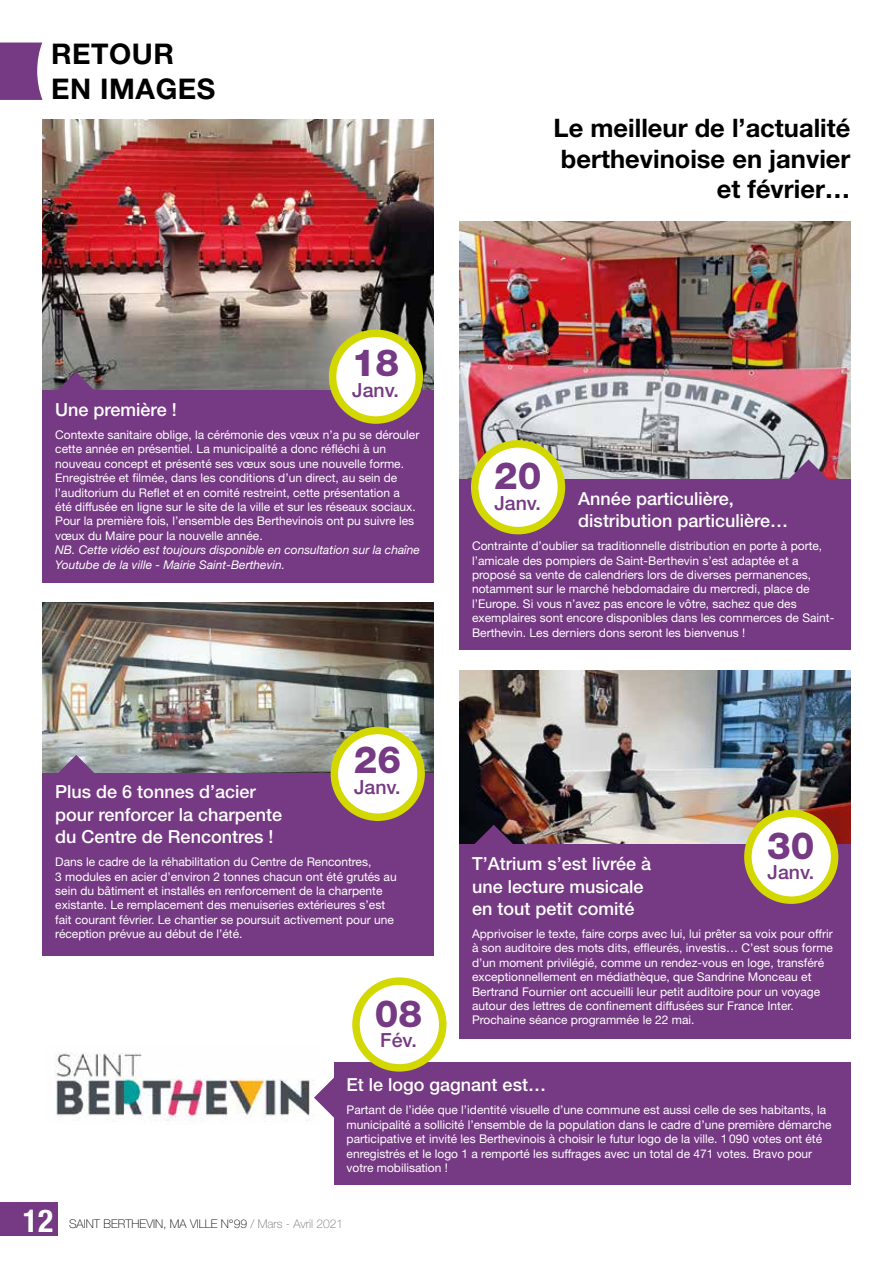
<style>
.page{position:relative;width:893px;height:1263px;background:#fff}
.page>*{position:absolute;margin:0;border:0;box-sizing:border-box;transform-origin:0 0}
.t1{font:800 37.5px "Helvetica Neue LT Std";color:#763983}
.t2{font:700 condensed 31.5px "Helvetica Neue";color:#fff}
.t3{font:700 28.5px/34.2px "Helvetica Neue LT Std";letter-spacing:.02em;color:#000}
.t4{font:700 25.5px/30.6px "Helvetica Neue LT Std";color:#000;text-align:right}
.t5{font:500 19.5px "Helvetica Neue LT Std";color:#763983}
.t6{font:500 18px/22.5px "Helvetica Neue LT Std";color:#fff}
.t7{font:12px/14.4px "Helvetica Neue LT Std";color:#fff}
.t8{font:italic 12px/14.4px "Helvetica Neue LT Std";color:#fff}
.t9{font:100 12px "Helvetica Neue LT Std";color:#000}
.s1{color:#706f6f}
</style>
<div class="page">
<img style="left:43px;top:119px;width:391px;height:271px">
<svg style="left:55px;top:372px;width:42px;height:18px"></svg>
<img style="left:55px;top:1053px;width:259px;height:72px">
<div style="left:43px;top:390px;width:391px;height:193px;background:#763983"></div>
<svg style="left:314px;top:1077px;width:20px;height:41px"></svg>
<div style="left:334px;top:1062px;width:516px;height:123px;background:#763983"></div>
<img style="left:459px;top:222px;width:391px;height:257px">
<svg style="left:788px;top:459px;width:41px;height:20px"></svg>
<div style="left:459px;top:479px;width:391px;height:170px;background:#763983"></div>
<div style="left:475px;top:444px;width:86px;height:87px;background:#fff;border-radius:50%"></div>
<div style="left:471px;top:440px;width:94px;height:94px;border:8px solid #d3d800;border-radius:50%"></div>
<div style="left:333px;top:333px;width:86px;height:87px;background:#fff;border-radius:50%"></div>
<div style="left:329px;top:330px;width:94px;height:94px;border:8px solid #d3d800;border-radius:50%"></div>
<div style="left:352px;top:977px;width:94px;height:94px;border:8px solid #d3d800;border-radius:50%"></div>
<img style="left:43px;top:603px;width:391px;height:170px">
<svg style="left:56px;top:755px;width:41px;height:18px"></svg>
<div style="left:43px;top:773px;width:391px;height:182px;background:#763983"></div>
<div style="left:334px;top:730px;width:87px;height:87px;background:#fff;border-radius:50%"></div>
<div style="left:331px;top:727px;width:94px;height:94px;border:8px solid #d3d800;border-radius:50%"></div>
<img style="left:459px;top:671px;width:391px;height:173px">
<svg style="left:473px;top:825px;width:41px;height:19px"></svg>
<div style="left:459px;top:844px;width:391px;height:195px;background:#763983"></div>
<div style="left:748px;top:813px;width:87px;height:87px;background:#fff;border-radius:50%"></div>
<div style="left:744px;top:810px;width:94px;height:94px;border:8px solid #d3d800;border-radius:50%"></div>
<div style="left:0;top:1202px;width:57px;height:34px;background:#763983"></div>
<svg style="left:0;top:43px;width:43px;height:57px;background:#834c8e"></svg>
<h3 class="t3" style="left:51px;top:36px;width:166px">RETOUR<br>EN IMAGES</h3>
<h3 class="t4" style="left:554px;top:112px;width:298px">Le meilleur de l’actualité berthevinoise en janvier et février…</h3>
<h1 class="t1" style="left:352px;top:340px;width:49px">18</h1>
<h3 class="t5" style="left:352px;top:378px;width:48px">Janv.</h3>
<h3 class="t6" style="left:55px;top:398px;width:123px">Une première !</h3>
<p class="t7" style="left:55px;top:427px;width:366px">Contexte sanitaire oblige, la cérémonie des vœux n’a pu se dérouler cette année en présentiel. La municipalité a donc réfléchi à un nouveau concept et présenté ses vœux sous une nouvelle forme.<br>Enregistrée et filmée, dans les conditions d’un direct, au sein de l’auditorium du Reflet et en comité restreint, cette présentation a été diffusée en ligne sur le site de la ville et sur les réseaux sociaux.<br>Pour la première fois, l’ensemble des Berthevinois ont pu suivre les vœux du Maire pour la nouvelle année.</p>
<p class="t8" style="left:55px;top:543px;width:366px">NB. Cette vidéo est toujours disponible en consultation sur la chaîne<br>Youtube de la ville - Mairie Saint-Berthevin.</p>
<h1 class="t1" style="left:354px;top:738px;width:49px">26</h1>
<h3 class="t5" style="left:354px;top:775px;width:48px">Janv.</h3>
<h3 class="t6" style="left:55px;top:780px;width:228px">Plus de 6 tonnes d’acier pour renforcer la charpente du Centre de Rencontres !</h3>
<p class="t7" style="left:55px;top:854px;width:343px">Dans le cadre de la réhabilitation du Centre de Rencontres,<br>3 modules en acier d’environ 2 tonnes chacun ont été grutés au sein du bâtiment et installés en renforcement de la charpente existante. Le remplacement des menuiseries extérieures s’est fait courant février. Le chantier se poursuit activement pour une réception prévue au début de l’été.</p>
<h1 class="t1" style="left:375px;top:991px;width:49px">08</h1>
<h3 class="t5" style="left:380px;top:1028px;width:38px">Fév.</h3>
<h1 class="t1" style="left:494px;top:454px;width:49px">20</h1>
<h3 class="t5" style="left:494px;top:491px;width:48px">Janv.</h3>
<h3 class="t6" style="left:578px;top:487px;width:211px">Année particulière, distribution particulière…</h3>
<p class="t7" style="left:472px;top:538px;width:364px">Contrainte d’oublier sa traditionnelle distribution en porte à porte, l’amicale des pompiers de Saint-Berthevin s’est adaptée et a proposé sa vente de calendriers lors de diverses permanences, notamment sur le marché hebdomadaire du mercredi, place de l’Europe. Si vous n’avez pas encore le vôtre, sachez que des exemplaires sont encore disponibles dans les commerces de Saint-Berthevin. Les derniers dons seront les bienvenus !</p>
<h1 class="t1" style="left:767px;top:823px;width:49px">30</h1>
<h3 class="t5" style="left:768px;top:861px;width:48px">Janv.</h3>
<h3 class="t6" style="left:472px;top:852px;width:181px">T’Atrium s’est livrée à une lecture musicale en tout petit comité</h3>
<p class="t7" style="left:472px;top:926px;width:362px">Apprivoiser le texte, faire corps avec lui, lui prêter sa voix pour offrir à son auditoire des mots dits, effleurés, investis… C’est sous forme d’un moment privilégié, comme un rendez-vous en loge, transféré exceptionnellement en médiathèque, que Sandrine Monceau et Bertrand Fournier ont accueilli leur petit auditoire pour un voyage autour des lettres de confinement diffusées sur France Inter.<br>Prochaine séance programmée le 22 mai.</p>
<h3 class="t6" style="left:347px;top:1074px;width:201px">Et le logo gagnant est…</h3>
<p class="t7" style="left:347px;top:1103px;width:487px">Partant de l’idée que l’identité visuelle d’une commune est aussi celle de ses habitants, la municipalité a sollicité l’ensemble de la population dans le cadre d’une première démarche participative et invité les Berthevinois à choisir le futur logo de la ville. 1090 votes ont été enregistrés et le logo 1 a remporté les suffrages avec un total de 471 votes. Bravo pour votre mobilisation !</p>
<h2 class="t2" style="left:23px;top:1201px;width:32px">12</h2>
<p class="t9" style="left:69px;top:1216px;width:275px">SAINT BERTHEVIN, MA VILLE N°99 <span class="s1">/ Mars - Avril 2021</span></p>
</div>
